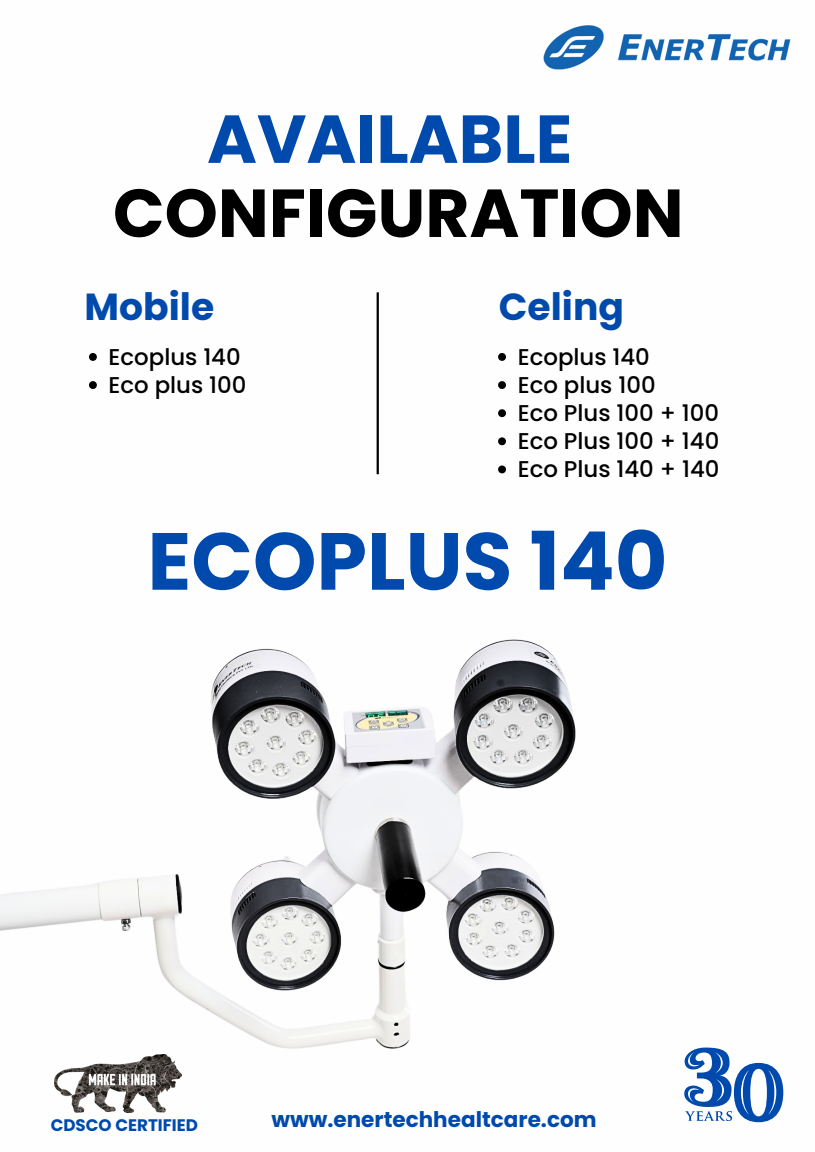
<style>
.page{position:relative;width:815px;height:1152px;background:#fff}
.page>*{position:absolute;margin:0;border:0;box-sizing:border-box;transform-origin:0 0}
.t1{font:700 80.85px "Poppins";color:#004aad}
.t2{font:700 67.72px "Poppins";color:#000}
.t3{font:700 67.72px "Poppins";color:#004aad}
.t4{font:700 37.65px "Poppins";color:#004aad}
.t5{font:500 22.8px/28.1px "Poppins";color:#000}
.t6{font:700 21.52px "Poppins";color:#004aad}
.t7{font:700 16.73px "Poppins";color:#004aad}
</style>
<div class="page">
<img style="left:60px;top:1092px;width:106px;height:21px">
<svg style="left:684px;top:1048px;width:99px;height:74px"></svg>
<img style="left:543px;top:25px;width:248px;height:45px">
<img style="left:0;top:639px;width:576px;height:453px">
<svg style="left:89px;top:353px;width:8px;height:8px"></svg>
<svg style="left:89px;top:381px;width:8px;height:8px"></svg>
<svg style="left:498px;top:353px;width:8px;height:8px"></svg>
<svg style="left:498px;top:381px;width:8px;height:8px"></svg>
<svg style="left:498px;top:409px;width:8px;height:8px"></svg>
<svg style="left:498px;top:437px;width:8px;height:8px"></svg>
<svg style="left:498px;top:466px;width:8px;height:7px"></svg>
<hr style="left:376px;top:292px;width:3px;height:182px;background:#000">
<h2 class="t3" style="left:207px;top:92px;width:367px">AVAILABLE</h2>
<h2 class="t2" style="left:113px;top:166px;width:572px">CONFIGURATION</h2>
<h3 class="t4" style="left:85px;top:280px;width:131px">Mobile</h3>
<h3 class="t4" style="left:499px;top:280px;width:127px">Celing</h3>
<p class="t5" style="left:109px;top:343px;width:139px">Ecoplus 140<br>Eco plus 100</p>
<p class="t5" style="left:517px;top:343px;width:203px">Ecoplus 140<br>Eco plus 100<br>Eco Plus 100 + 100<br>Eco Plus 100 + 140<br>Eco Plus 140 + 140</p>
<h1 class="t1" style="left:147px;top:505px;width:521px">ECOPLUS 140</h1>
<h3 class="t7" style="left:51px;top:1114px;width:149px">CDSCO CERTIFIED</h3>
<p class="t6" style="left:271px;top:1105px;width:326px">www.enertechhealtcare.com</p>
</div>
